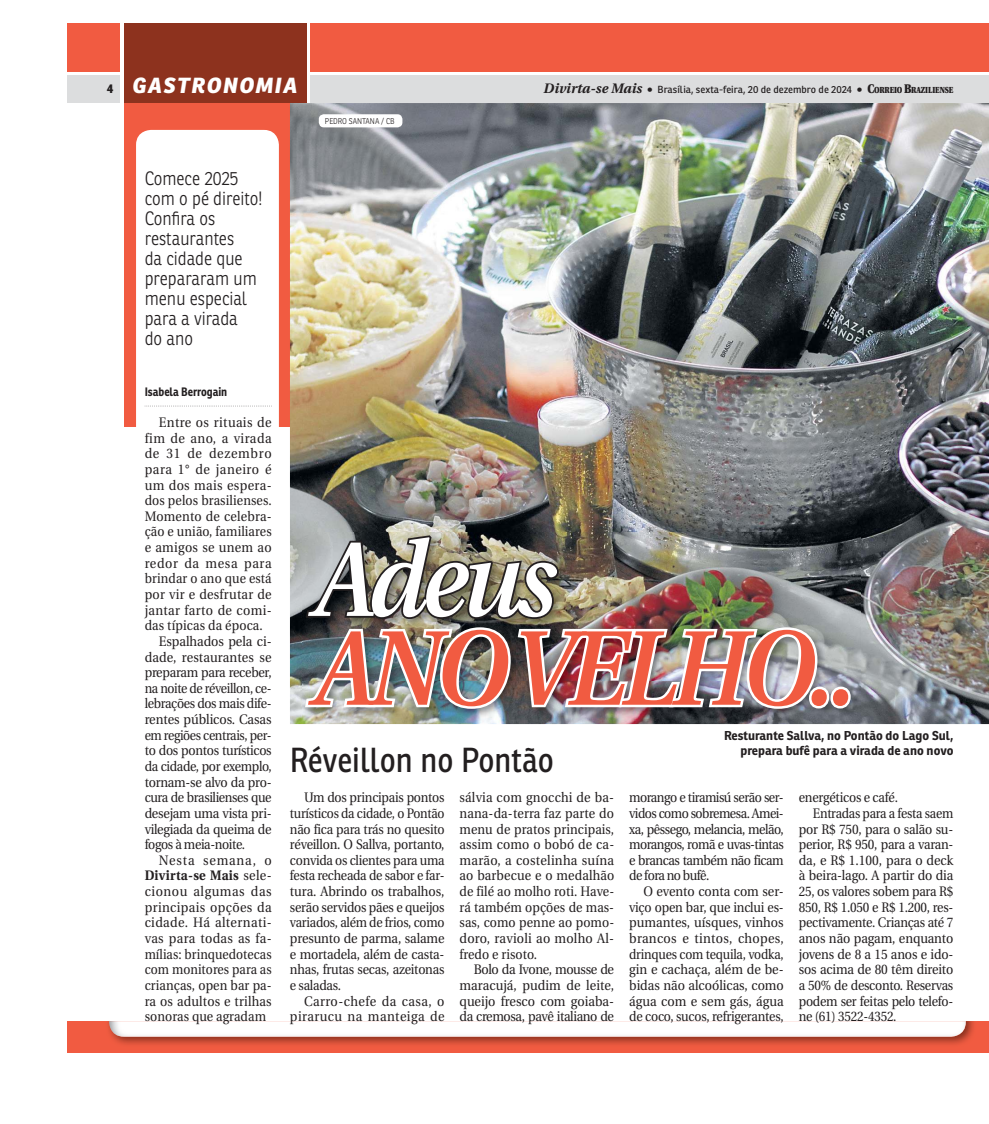
<style>
.page{position:relative;width:989px;height:1124px;background:#fff}
.page>*{position:absolute;margin:0;border:0;box-sizing:border-box;transform-origin:0 0}
.t1{font:italic 600 105.88px "Utopia";letter-spacing:-.05em;color:#f15b41;scale:.9 1}
.t2{font:italic 600 105.88px "Utopia";letter-spacing:-.05em;color:#fff;scale:.9 1}
.t3{font:33.75px "Ronnia";color:#231f20;scale:.9 1}
.t4{font:italic 800 21.25px "Ronnia";letter-spacing:.075em;color:#fff}
.t5{font:300 18.75px/20px "Ronnia";color:#231f20;scale:.9 1}
.t6{font:13.75px/15.6px "Utopia";letter-spacing:-.01em;color:#231f20;text-align:justify;scale:.9 1}
.t7{font:13.75px/15.6px "Utopia";letter-spacing:-.01em;color:#231f20;text-align:justify;scale:.91 1}
.t8{font:13.75px/15.6px "Utopia";letter-spacing:-.01em;color:#231f20;text-align:justify;scale:.92 1}
.t9{font:13.75px "Utopia";letter-spacing:-.03em;color:#231f20;scale:.9 1}
.t10{font:13.75px "Utopia";letter-spacing:.025em;color:#231f20;scale:.92 1}
.t11{font:13.75px/15.6px "Utopia";letter-spacing:.035em;color:#231f20;text-align:right;scale:.92 1}
.t12{font:13.75px "Utopia";letter-spacing:.03em;color:#231f20;scale:.92 1}
.t13{font:13.75px "Utopia";letter-spacing:-.03em;color:#231f20;scale:.89 1}
.t14{font:13.75px "Utopia";letter-spacing:.01em;color:#231f20;scale:.9 1}
.t15{font:13.75px "Utopia";letter-spacing:-.01em;color:#231f20;scale:.88 1}
.t16{font:13.75px "Utopia";letter-spacing:.01em;color:#231f20;scale:.89 1}
.t17{font:13.75px "Utopia";letter-spacing:.015em;color:#231f20;scale:.91 1}
.t18{font:13.75px "Utopia";letter-spacing:.04em;color:#231f20;scale:.92 1}
.t19{font:13.75px "Utopia";letter-spacing:-.01em;color:#231f20;scale:.89 1}
.t20{font:13.75px "Utopia";letter-spacing:.01em;color:#231f20;scale:.92 1}
.t21{font:700 13.75px "Utopia";letter-spacing:.025em;color:#231f20;scale:.92 1}
.t22{font:13.75px "Utopia";letter-spacing:.02em;color:#231f20;scale:.91 1}
.t23{font:13.75px "Utopia";letter-spacing:.05em;color:#231f20;scale:.92 1}
.t24{font:13.75px "Utopia";letter-spacing:.055em;color:#231f20;scale:.92 1}
.t25{font:13.75px "Utopia";letter-spacing:.065em;color:#231f20;scale:.92 1}
.t26{font:700 12.5px/15.6px "Ronnia";color:#231f20;text-align:right}
.t27{font:700 11.88px "Ronnia";letter-spacing:-.005em;color:#231f20;scale:.9 1}
.t28{font:10px "Ronnia";letter-spacing:.005em;color:#231f20}
.t29{font:300 8.12px "Ronnia";color:#231f20;scale:.9 1}
.s1{font-style:normal;font-size:12.5px;color:#231f20}
.s2{font-family:"Utopia";font-weight:700;font-style:italic;font-size:13.75px}
.s3{font-family:"Utopia";font-weight:900;font-size:12.5px}
.s4{font-family:"Utopia";font-weight:900;font-size:8.75px}
.s5{font-weight:400}
</style>
<div class="page">
<div style="left:68px;top:75px;width:920px;height:28px;background:#dcddde"></div>
<div style="left:68px;top:23px;width:920px;height:49px;background:#f15b41"></div>
<div style="left:121px;top:23px;width:189px;height:81px;background:linear-gradient(to bottom,#fff,#fff)"></div>
<div style="left:124px;top:23px;width:182px;height:80px;background:#8d321e"></div>
<div style="left:124px;top:103px;width:166px;height:324px;background:#f15b41"></div>
<img style="left:290px;top:103px;width:699px;height:621px">
<div style="left:68px;top:1020px;width:921px;height:32px;background:#f15b41"></div>
<img style="left:106px;top:1020px;width:870px;height:25px">
<img style="left:109px;top:1020px;width:856px;height:16px">
<img style="left:302px;top:532px;width:558px;height:187px">
<img style="left:302px;top:533px;width:519px;height:178px">
<div style="left:809px;top:686px;width:20px;height:22px;border:5px solid #fff;border-radius:50%"></div>
<div style="left:830px;top:686px;width:20px;height:22px;border:5px solid #fff;border-radius:50%"></div>
<div style="left:136px;top:130px;width:143px;height:328px;background:#fff;border-radius:15px"></div>
<svg style="left:145px;top:405px;width:127px;height:1px"></svg>
<div style="left:319px;top:114px;width:83px;height:13px;background:#fff;border-radius:5px"></div>
<h3 class="t4" style="left:107px;top:77px;width:192px"><span class="s1">4</span> GASTRONOMIA</h3>
<p class="t28" style="left:543px;top:85px;width:411px"><span class="s2">Divirta-se Mais</span> <span class="s3">•</span> Brasília, sexta-feira, 20 de dezembro de 2024 <span class="s3">• C</span><span class="s4">ORREIO</span> <span class="s3">B</span><span class="s4">RAZILIENSE</span></p>
<p class="t29" style="left:325px;top:117px;width:79px">PEDRO SANTANA / CB</p>
<h3 class="t5" style="left:145px;top:170px;width:132px">Comece 2025 com o pé direito!<br>Confira os restaurantes<br>da cidade que prepararam um menu especial para a virada<br>do ano</h3>
<p class="t27" style="left:145px;top:386px;width:93px">Isabela Berrogain</p>
<p class="t12" style="left:159px;top:416px;width:124px">Entre os rituais de</p>
<p class="t11" style="left:145px;top:431px;width:139px">fim de ano, a virada</p>
<p class="t24" style="left:145px;top:448px;width:139px">de 31 de dezembro</p>
<p class="t18" style="left:145px;top:463px;width:139px">para 1° de janeiro é</p>
<p class="t10" style="left:145px;top:479px;width:139px">um dos mais espera-</p>
<p class="t14" style="left:145px;top:495px;width:143px">dos pelos brasilienses.</p>
<p class="t17" style="left:145px;top:510px;width:141px">Momento de celebra-</p>
<p class="t16" style="left:145px;top:526px;width:144px">ção e união, familiares</p>
<p class="t10" style="left:145px;top:541px;width:139px">e amigos se unem ao</p>
<p class="t23" style="left:145px;top:557px;width:139px">redor da mesa para</p>
<p class="t16" style="left:145px;top:573px;width:144px">brindar o ano que está</p>
<p class="t22" style="left:145px;top:588px;width:141px">por vir e desfrutar de</p>
<p class="t10" style="left:145px;top:604px;width:139px">jantar farto de comi-</p>
<p class="t14" style="left:145px;top:620px;width:133px">das típicas da época.</p>
<p class="t8" style="left:159px;top:634px;width:124px">Espalhados pela ci-</p>
<p class="t20" style="left:145px;top:651px;width:139px">dade, restaurantes se</p>
<p class="t7" style="left:145px;top:665px;width:141px">preparam para receber,</p>
<p class="t13" style="left:145px;top:682px;width:144px">na noite de réveillon, ce-</p>
<p class="t9" style="left:145px;top:698px;width:143px">lebrações dos mais dife-</p>
<p class="t8" style="left:145px;top:712px;width:139px">rentes públicos. Casas</p>
<p class="t13" style="left:145px;top:729px;width:144px">em regiões centrais, per-</p>
<p class="t7" style="left:145px;top:744px;width:141px">to dos pontos turísticos</p>
<p class="t9" style="left:145px;top:760px;width:143px">da cidade, por exemplo,</p>
<p class="t7" style="left:145px;top:775px;width:141px">tornam-se alvo da pro-</p>
<p class="t9" style="left:145px;top:791px;width:143px">cura de brasilienses que</p>
<p class="t7" style="left:145px;top:806px;width:141px">desejam uma vista pri-</p>
<p class="t7" style="left:145px;top:822px;width:141px">vilegiada da queima de</p>
<p class="t9" style="left:145px;top:838px;width:113px">fogos à meia-noite.</p>
<p class="t25" style="left:159px;top:854px;width:124px">Nesta semana, o</p>
<p class="t21" style="left:145px;top:867px;width:139px">Divirta-se Mais <span class="s5">sele-</span></p>
<p class="t18" style="left:145px;top:885px;width:139px">cionou algumas das</p>
<p class="t10" style="left:145px;top:901px;width:140px">principais opções da</p>
<p class="t12" style="left:145px;top:916px;width:139px">cidade. Há alternati-</p>
<p class="t12" style="left:145px;top:932px;width:139px">vas para todas as fa-</p>
<p class="t15" style="left:145px;top:948px;width:146px">mílias: brinquedotecas</p>
<p class="t15" style="left:145px;top:963px;width:146px">com monitores para as</p>
<p class="t6" style="left:145px;top:978px;width:143px">crianças, open bar pa-</p>
<p class="t17" style="left:145px;top:995px;width:141px">ra os adultos e trilhas</p>
<p class="t6" style="left:145px;top:1009px;width:136px">sonoras que agradam</p>
<h1 class="t2" style="left:313px;top:517px;width:270px">Adeus</h1>
<h1 class="t1" style="left:313px;top:606px;width:604px">ANO VELHO..</h1>
<p class="t26" style="left:724px;top:728px;width:231px">Resturante Sallva, no Pontão do Lago Sul, prepara bufê para a virada de ano novo</p>
<h2 class="t3" style="left:290px;top:745px;width:295px">Réveillon no Pontão</h2>
<p class="t6" style="left:290px;top:790px;width:173px;text-indent:14px">Um dos principais pontos turísticos da cidade, o Pontão não fica para trás no quesito réveillon. O Sallva, portanto, convida os clientes para uma festa recheada de sabor e far&shy;tura. Abrindo os trabalhos, serão servidos pães e queijos variados, além de frios, como presunto de parma, salame e mortadela, além de casta&shy;nhas, frutas secas, azeitonas e saladas.</p>
<p class="t11" style="left:290px;top:994px;width:169px">Carro-chefe da casa, o pirarucu na manteiga de</p>
<p class="t7" style="left:459px;top:790px;width:171px">sálvia com gnocchi de ba&shy;nana-da-terra faz parte do menu de pratos principais, assim como o bobó de ca&shy;marão, a costelinha suína ao barbecue e o medalhão de filé ao molho roti. Have&shy;rá também opções de mas&shy;sas, como penne ao pomo&shy;doro, ravioli ao molho Al&shy;fredo e risoto.</p>
<p class="t8" style="left:459px;top:962px;width:169px;text-indent:14px">Bolo da Ivone, mousse de maracujá, pudim de leite, queijo fresco com goiaba&shy;da cremosa, pavê italiano de</p>
<p class="t6" style="left:629px;top:790px;width:173px">morango e tiramisú serão ser&shy;vidos como sobremesa. Amei&shy;xa, pêssego, melancia, melão, morangos, romã e uvas-tintas e brancas também não ficam de fora no bufê.</p>
<p class="t7" style="left:629px;top:884px;width:171px;text-indent:14px">O evento conta com ser&shy;viço open bar, que inclui es&shy;pumantes, uísques, vinhos brancos e tintos, chopes, drinques com tequila, vodka, gin e cachaça, além de be&shy;bidas não alcoólicas, como água com e sem gás, água de coco, sucos, refrigerantes,</p>
<p class="t6" style="left:798px;top:790px;width:112px">energéticos e café.</p>
<p class="t19" style="left:813px;top:807px;width:159px">Entradas para a festa saem</p>
<p class="t7" style="left:798px;top:822px;width:171px">por R$ 750, para o salão su-</p>
<p class="t6" style="left:798px;top:837px;width:173px">perior, R$ 950, para a varan-</p>
<p class="t8" style="left:798px;top:853px;width:169px">da, e R$ 1.100, para o deck</p>
<p class="t7" style="left:798px;top:869px;width:171px">à beira-lago. A partir do dia</p>
<p class="t6" style="left:798px;top:884px;width:173px">25, os valores sobem para R$</p>
<p class="t6" style="left:798px;top:900px;width:173px">850, R$ 1.050 e R$ 1.200, res-</p>
<p class="t6" style="left:798px;top:915px;width:173px">pectivamente. Crianças até 7</p>
<p class="t7" style="left:798px;top:931px;width:171px">anos não pagam, enquanto</p>
<p class="t7" style="left:798px;top:947px;width:171px">jovens de 8 a 15 anos e ido-</p>
<p class="t7" style="left:798px;top:962px;width:171px">sos acima de 80 têm direito</p>
<p class="t6" style="left:798px;top:978px;width:173px">a 50% de desconto. Reservas</p>
<p class="t6" style="left:798px;top:994px;width:173px">podem ser feitas pelo telefo-</p>
<p class="t6" style="left:798px;top:1009px;width:110px">ne (61) 3522-4352.</p>
</div>
